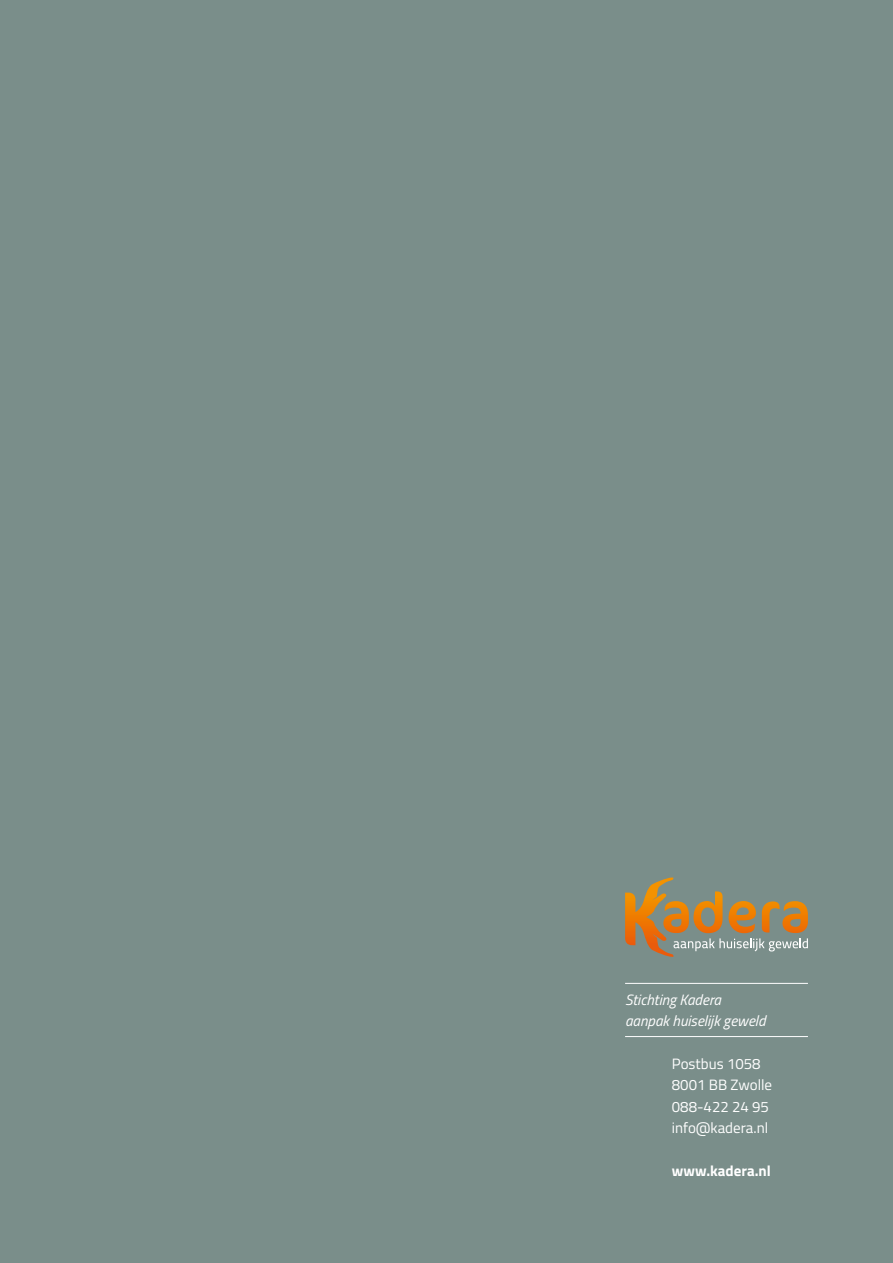
<style>
.page{position:relative;width:893px;height:1263px;background:#7a8e8a}
.page>*{position:absolute;margin:0;border:0;box-sizing:border-box;transform-origin:0 0}
.t1{font:15px/21.3px "Titillium";color:#fff}
.t2{font:italic 15px/21.3px "Titillium";color:#fff}
.t3{font:700 15px "Titillium";color:#fff}
</style>
<div class="page">
<svg style="left:625px;top:877px;width:183px;height:80px"></svg>
<hr style="left:625px;top:1036px;width:183px;height:1px;background:#fff">
<hr style="left:625px;top:983px;width:183px;height:1px;background:#fff">
<p class="t2" style="left:625px;top:988px;width:142px">Stichting Kadera aanpak huiselijk geweld</p>
<p class="t1" style="left:672px;top:1052px;width:102px">Postbus 1058<br>8001 BB Zwolle<br>088-422 24 95 info@kadera.nl</p>
<p class="t3" style="left:672px;top:1159px;width:101px">www.kadera.nl</p>
</div>
